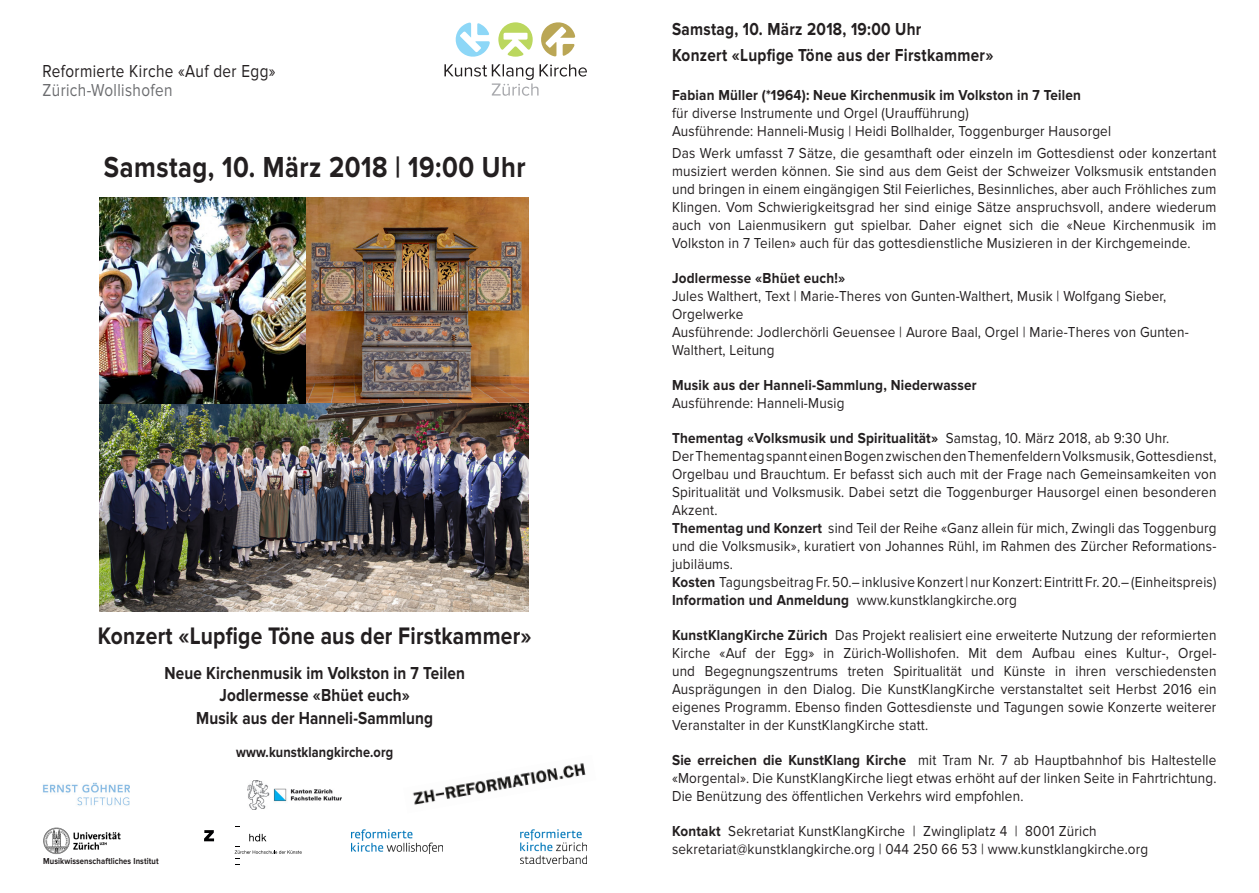
<style>
.page{position:relative;width:1259px;height:893px;background:#fff}
.page>*{position:absolute;margin:0;border:0;box-sizing:border-box;transform-origin:0 0}
.Titel_20{font:700 30px "Proxima Nova";letter-spacing:.02em;color:#231f20;scale:.85 1}
.Titel_12{font:700 24.75px "Proxima Nova";letter-spacing:.01em;color:#231f20;scale:.85 1}
.Titel_12-2{font:700 18px/22.5px "Proxima Nova";letter-spacing:.01em;color:#231f20;text-align:center;scale:.85 1}
.Titel_2{font:700 18px "Proxima Nova";letter-spacing:.02em;color:#231f20;scale:.85 1}
.t1{font:18px "Proxima Nova";letter-spacing:.025em;color:#231f20;scale:.85 1}
.t2{font:18px "Proxima Nova";letter-spacing:.025em;color:#6c6d70;scale:.85 1}
.Titel_3{font:15px/18px "Proxima Nova";letter-spacing:.015em;color:#231f20;text-align:justify;scale:.9 1}
.Text_10{font:15px/18px "Proxima Nova";letter-spacing:.015em;color:#231f20;text-align:justify;scale:.9 1}
.Text_10_linksbündig{font:15px/18px "Proxima Nova";letter-spacing:.015em;color:#231f20;scale:.9 1}
.Titel_3-2{font:700 15px "Proxima Nova";letter-spacing:.015em;color:#231f20;scale:.9 1}
.Titel_12-3{font:700 15px "Proxima Nova";letter-spacing:.01em;color:#231f20;scale:.85 1}
.Text_09_Tabelle{font:700 9px "Proxima Nova";letter-spacing:.015em;color:#231f20;scale:.85 1}
.s1{font-weight:400}
.s2{font-weight:700}
</style>
<div class="page">
<img style="left:247px;top:781px;width:94px;height:29px">
<img style="left:352px;top:829px;width:91px;height:24px">
<img style="left:43px;top:782px;width:87px;height:24px">
<svg style="left:204px;top:830px;width:10px;height:11px"></svg>
<svg style="left:235px;top:834px;width:67px;height:31px"></svg>
<img style="left:43px;top:827px;width:78px;height:27px">
<img style="left:520px;top:829px;width:66px;height:34px">
<img style="left:412px;top:763px;width:174px;height:42px">
<svg style="left:444px;top:64px;width:143px;height:32px"></svg>
<svg style="left:455px;top:22px;width:35px;height:35px"></svg>
<svg style="left:498px;top:22px;width:35px;height:35px"></svg>
<svg style="left:541px;top:22px;width:34px;height:35px"></svg>
<img style="left:99px;top:197px;width:430px;height:415px">
<p class="t1" style="left:43px;top:60px;width:276px">Reformierte Kirche «Auf der Egg»</p>
<p class="t2" style="left:43px;top:80px;width:155px">Zürich-Wollishofen</p>
<p class="Titel_20" style="left:104px;top:150px;width:497px">Samstag, 10. März 2018 | 19:00 Uhr</p>
<p class="Titel_12" style="left:98px;top:622px;width:511px">Konzert «Lupfige Töne aus der Firstkammer»</p>
<p class="Titel_12-2" style="left:165px;top:662px;width:355px">Neue Kirchenmusik im Volkston in 7 Teilen<br>Jodlermesse «Bhüet euch»<br>Musik aus der Hanneli-Sammlung</p>
<p class="Titel_12-3" style="left:236px;top:743px;width:186px">www.kunstklangkirche.org</p>
<p class="Text_09_Tabelle" style="left:43px;top:855px;width:137px">Musikwissenschaftliches Institut</p>
<p class="Titel_2" style="left:672px;top:19px;width:295px">Samstag, 10. März 2018, 19:00 Uhr</p>
<p class="Titel_2" style="left:672px;top:44px;width:380px">Konzert «Lupfige Töne aus der Firstkammer»</p>
<p class="Titel_3-2" style="left:672px;top:86px;width:456px">Fabian Müller (*1964): Neue Kirchenmusik im Volkston in 7 Teilen</p>
<p class="Text_10_linksbündig" style="left:672px;top:104px;width:331px">für diverse Instrumente und Orgel (Uraufführung)</p>
<p class="Text_10_linksbündig" style="left:672px;top:122px;width:489px">Ausführende: Hanneli-Musig | Heidi Bollhalder, Toggenburger Hausorgel</p>
<p class="Text_10" style="left:672px;top:144px;width:606px">Das Werk umfasst 7 Sätze, die gesamthaft oder einzeln im Gottesdienst oder konzertant musiziert werden können. Sie sind aus dem Geist der Schweizer Volksmusik entstanden und bringen in einem eingängigen Stil Feierliches, Besinnliches, aber auch Fröhliches zum Klingen. Vom Schwierigkeitsgrad her sind einige Sätze anspruchsvoll, andere wiederum auch von Laienmusikern gut spielbar. Daher eignet sich die «Neue Kirchenmusik im Volkston in 7 Teilen» auch für das gottesdienstliche Musizieren in der Kirchgemeinde.</p>
<p class="Titel_3-2" style="left:672px;top:270px;width:194px">Jodlermesse «Bhüet euch!»</p>
<p class="Text_10_linksbündig" style="left:672px;top:287px;width:550px">Jules Walthert, Text | Marie-Theres von Gunten-Walthert, Musik | Wolfgang Sieber,<br>Orgelwerke</p>
<p class="Text_10_linksbündig" style="left:672px;top:323px;width:576px">Ausführende: Jodlerchörli Geuensee | Aurore Baal, Orgel | Marie-Theres von Gunten-<br>Walthert, Leitung</p>
<p class="Titel_3-2" style="left:672px;top:377px;width:340px">Musik aus der Hanneli-Sammlung, Niederwasser</p>
<p class="Text_10_linksbündig" style="left:672px;top:394px;width:193px">Ausführende: Hanneli-Musig</p>
<p class="Titel_3-2" style="left:672px;top:430px;width:554px">Thementag «Volksmusik und Spiritualität» <span class="s1">Samstag, 10. März 2018, ab 9:30 Uhr.</span></p>
<p class="Titel_3" style="left:672px;top:448px;width:606px">Der Thementag spannt einen Bogen zwischen den Themenfeldern Volksmusik, Gottesdienst, Orgelbau und Brauchtum. Er befasst sich auch mit der Frage nach Gemeinsamkeiten von Spiritualität und Volksmusik. Dabei setzt die Toggenburger Hausorgel einen besonderen Akzent.</p>
<p class="Titel_3" style="left:672px;top:520px;width:606px"><span class="s2">Thementag und Konzert</span> sind Teil der Reihe «Ganz allein für mich, Zwingli das Toggenburg und die Volksmusik», kuratiert von Johannes Rühl, im Rahmen des Zürcher Reformations&shy;jubiläums.</p>
<p class="Titel_3" style="left:672px;top:574px;width:606px"><span class="s2">Kosten</span> Tagungsbeitrag Fr. 50.– inklusive Konzert | nur Konzert: Eintritt Fr. 20.– (Einheitspreis)<br><span class="s2">Information und Anmeldung</span> www.kunstklangkirche.org</p>
<p class="Titel_3" style="left:672px;top:627px;width:606px"><span class="s2">KunstKlangKirche Zürich</span> Das Projekt realisiert eine erweiterte Nutzung der reformierten Kirche «Auf der Egg» in Zürich-Wollishofen. Mit dem Aufbau eines Kultur-, Orgel&shy;und Begegnungszentrums treten Spiritualität und Künste in ihren verschiedensten Ausprägungen in den Dialog. Die KunstKlangKirche verstanstaltet seit Herbst 2016 ein eigenes Programm. Ebenso finden Gottesdienste und Tagungen sowie Konzerte weiterer Veranstalter in der KunstKlangKirche statt.</p>
<p class="Text_10" style="left:672px;top:752px;width:606px"><span class="s2">Sie erreichen die KunstKlang Kirche</span> mit Tram Nr. 7 ab Hauptbahnhof bis Haltestelle «Morgental». Die KunstKlangKirche liegt etwas erhöht auf der linken Seite in Fahrtrichtung.<br>Die Benützung des öffentlichen Verkehrs wird empfohlen.</p>
<p class="Text_10" style="left:672px;top:823px;width:530px"><span class="s2">Kontakt</span> Sekretariat KunstKlangKirche | Zwingliplatz 4 | 8001 Zürich sekretariat@kunstklangkirche.org | 044 250 66 53 | www.kunstklangkirche.org</p>
</div>
